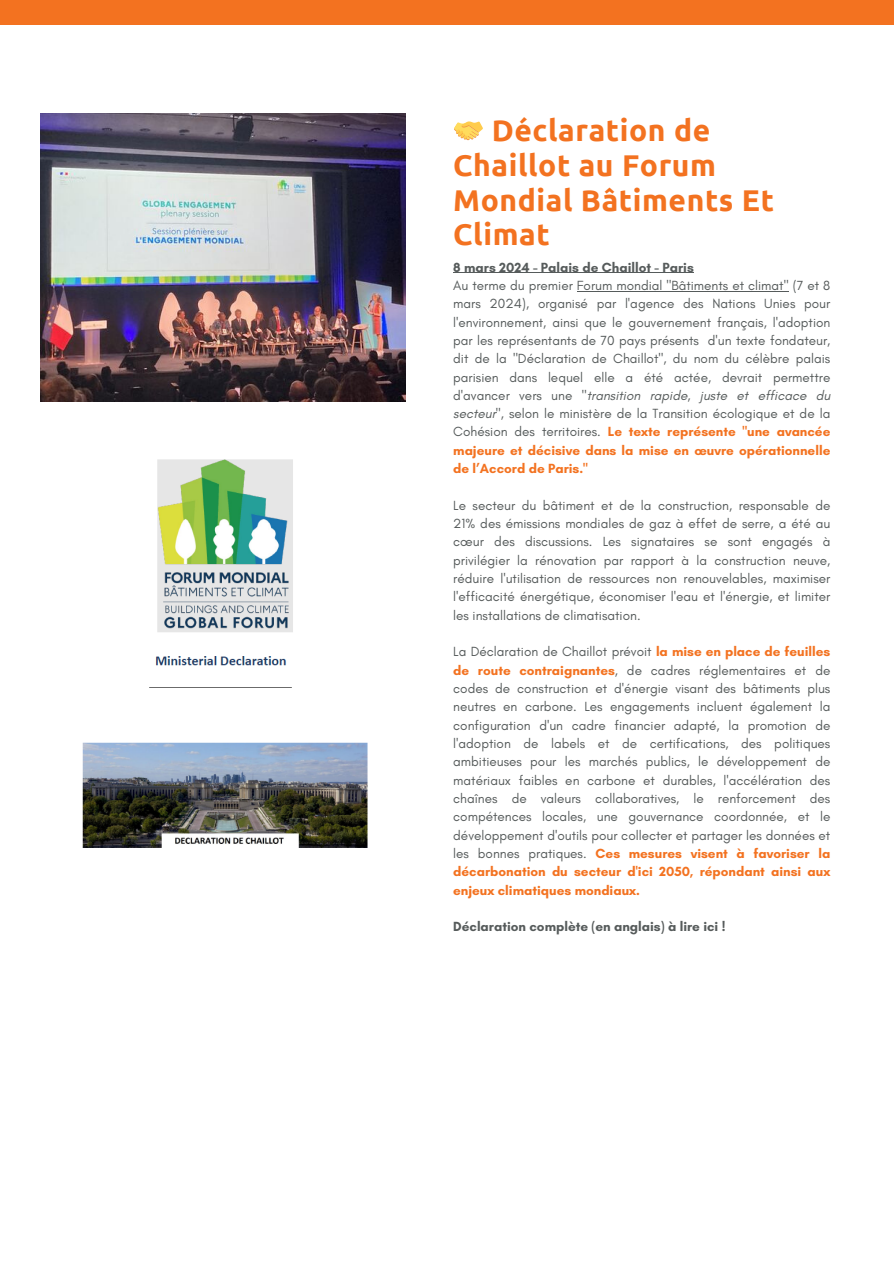
<style>
.page{position:relative;width:894px;height:1264px;background:#fff}
.page>*{position:absolute;margin:0;border:0;box-sizing:border-box;transform-origin:0 0}
.t1{font:700 30px/34.8px "Ubuntu";letter-spacing:.02em;color:#f37220}
.t2{font:13.5px/18.3px "Glacial Indifference";color:#565b5b;text-align:justify}
.t3{font:700 13.5px "Glacial Indifference";color:#565b5b}
.s1{font-style:italic}
.s2{font-weight:700;color:#f37220}
</style>
<div class="page">
<div style="left:0;top:0;width:893px;height:25px;background:#f37220"></div>
<img style="left:40px;top:113px;width:365px;height:288px">
<img style="left:82px;top:459px;width:286px;height:389px">
<hr style="left:453px;top:272px;width:240px;height:1px;background:#565b5b">
<hr style="left:576px;top:291px;width:212px;height:1px;background:#565b5b">
<h1 class="t1" style="left:453px;top:112px;width:322px;text-indent:38px">Déclaration de<br>Chaillot au Forum<br>Mondial Bâtiments Et<br>Climat</h1>
<p class="t3" style="left:453px;top:259px;width:242px">8 mars 2024 - Palais de Chaillot - Paris</p>
<p class="t2" style="left:453px;top:276px;width:378px">Au terme du premier Forum mondial "Bâtiments et climat" (7 et 8 mars 2024), organisé par l'agence des Nations Unies pour l'environnement, ainsi que le gouvernement français, l'adoption par les représentants de 70 pays présents d'un texte fondateur, dit de la "Déclaration de Chaillot", du nom du célèbre palais parisien dans lequel elle a été actée, devrait permettre d'avancer vers une "<span class="s1">transition rapide, juste et efficace du secteur</span>", selon le ministère de la Transition écologique et de la Cohésion des territoires. <span class="s2">Le texte représente "une avancée majeure et décisive dans la mise en œuvre opérationnelle de l’Accord de Paris."</span></p>
<p class="t2" style="left:453px;top:496px;width:378px">Le secteur du bâtiment et de la construction, responsable de 21% des émissions mondiales de gaz à effet de serre, a été au cœur des discussions. Les signataires se sont engagés à privilégier la rénovation par rapport à la construction neuve, réduire l'utilisation de ressources non renouvelables, maximiser l'efficacité énergétique, économiser l'eau et l'énergie, et limiter les installations de climatisation.</p>
<p class="t2" style="left:453px;top:642px;width:378px">La Déclaration de Chaillot prévoit <span class="s2">la mise en place de feuilles de route contraignantes</span>, de cadres réglementaires et de codes de construction et d'énergie visant des bâtiments plus neutres en carbone. Les engagements incluent également la configuration d'un cadre financier adapté, la promotion de l'adoption de labels et de certifications, des politiques ambitieuses pour les marchés publics, le développement de matériaux faibles en carbone et durables, l'accélération des chaînes de valeurs collaboratives, le renforcement des compétences locales, une gouvernance coordonnée, et le développement d'outils pour collecter et partager les données et les bonnes pratiques. <span class="s2">Ces mesures visent à favoriser la décarbonation du secteur d'ici 2050, répondant ainsi aux enjeux climatiques mondiaux.</span></p>
<p class="t3" style="left:453px;top:918px;width:274px">Déclaration complète (en anglais) à lire ici !</p>
</div>
